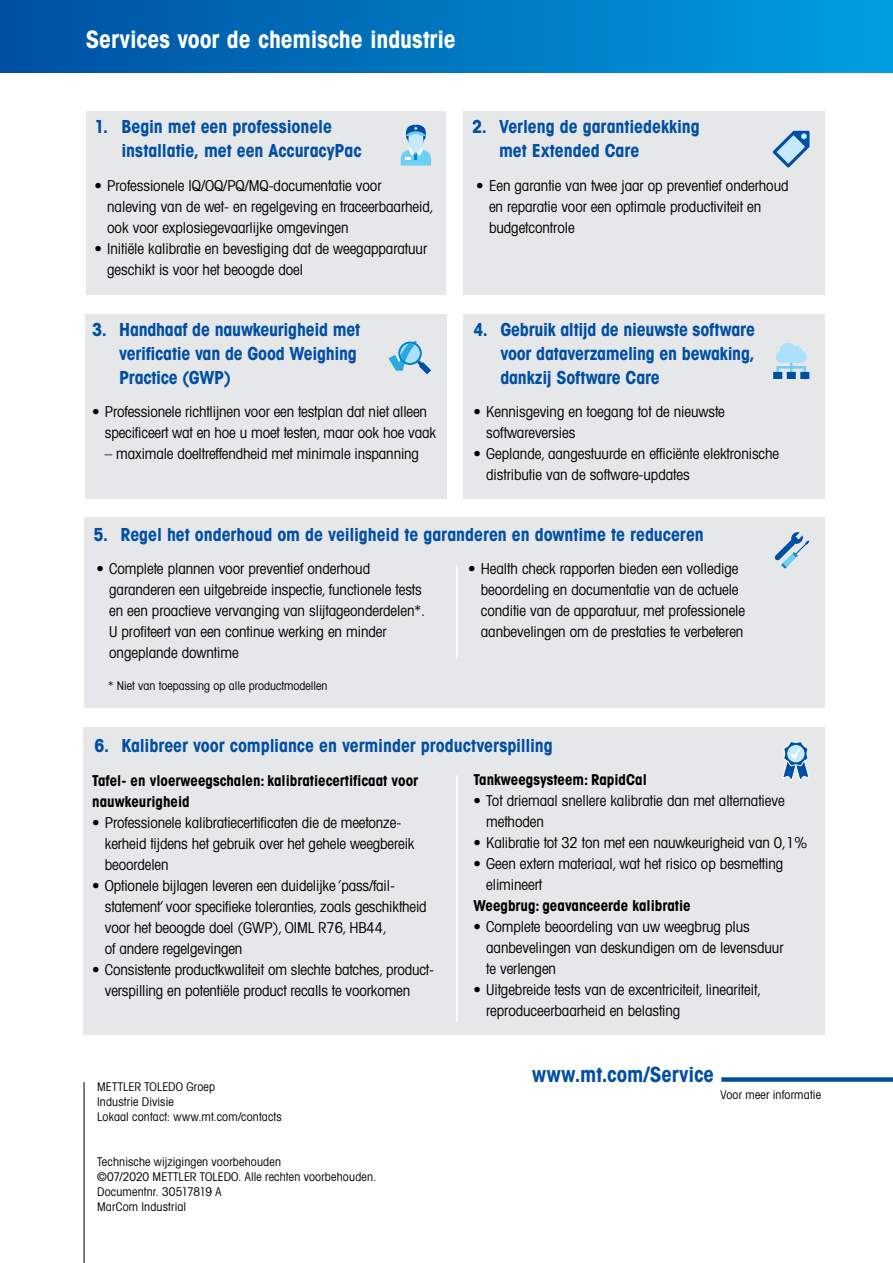
<style>
.page{position:relative;width:893px;height:1263px;background:#fff}
.page>*{position:absolute;margin:0;border:0;box-sizing:border-box;transform-origin:0 0}
.t1{font:24px "Avant Gardefor MT Bd";letter-spacing:-.005em;color:#fff}
.t2{font:21px "Avant Gardefor MT Bd";color:#004fa3}
.t3{font:18px/24px "Avant Gardefor MT Bd";letter-spacing:-.01em;color:#004fa3}
.t4{font:15px/21px "Avant Gardefor MT Bk";letter-spacing:-.005em;color:#000}
.t5{font:15px/21px "Avant Gardefor MT Bd";color:#000}
.t6{font:12px/15px "Avant Gardefor MT Bk";letter-spacing:.01em;color:#000}
</style>
<div class="page">
<div style="left:0;top:0;width:893px;height:72px;background:linear-gradient(to right,#004fa1,#009fe1)"></div>
<div style="left:721px;top:1077px;width:172px;height:5px;background:#004fa3"></div>
<hr style="left:84px;top:1082px;width:1px;height:181px;background:#000">
<div style="left:85px;top:314px;width:361px;height:185px;background:#e6e7e8"></div>
<div style="left:84px;top:517px;width:362px;height:190px;background:#e6e7e8"></div>
<div style="left:84px;top:727px;width:362px;height:308px;background:#e6e7e8"></div>
<div style="left:440px;top:517px;width:385px;height:190px;background:#e6e7e8"></div>
<div style="left:446px;top:727px;width:379px;height:308px;background:#e6e7e8"></div>
<div style="left:463px;top:314px;width:362px;height:185px;background:#e6e7e8"></div>
<hr style="left:456px;top:565px;width:2px;height:94px;background:#fff">
<hr style="left:456px;top:775px;width:2px;height:247px;background:#fff">
<div style="left:463px;top:112px;width:362px;height:183px;background:#e6e7e8"></div>
<div style="left:86px;top:112px;width:360px;height:183px;background:#e6e7e8"></div>
<svg style="left:401px;top:125px;width:30px;height:40px"></svg>
<svg style="left:773px;top:131px;width:36px;height:36px"></svg>
<svg style="left:388px;top:340px;width:43px;height:34px"></svg>
<svg style="left:773px;top:343px;width:36px;height:36px"></svg>
<svg style="left:775px;top:532px;width:34px;height:36px"></svg>
<svg style="left:782px;top:741px;width:28px;height:40px"></svg>
<h1 class="t1" style="left:86px;top:24px;width:371px">Services voor de chemische industrie</h1>
<p class="t3" style="left:121px;top:114px;width:241px;text-indent:-27px">1. Begin met een professionele installatie, met een AccuracyPac</p>
<p class="t4" style="left:107px;top:175px;width:328px;text-indent:-13px">• Professionele IQ/OQ/PQ/MQ-documentatie voor naleving van de wet- en regelgeving en traceerbaarheid, ook voor explosiegevaarlijke omgevingen</p>
<p class="t4" style="left:107px;top:238px;width:321px;text-indent:-13px">• Initiële kalibratie en bevestiging dat de weegapparatuur geschikt is voor het beoogde doel</p>
<p class="t3" style="left:119px;top:317px;width:242px;text-indent:-27px">3. Handhaaf de nauwkeurigheid met verificatie van de Good Weighing<br>Practice (GWP)</p>
<p class="t4" style="left:105px;top:401px;width:333px;text-indent:-13px">• Professionele richtlijnen voor een testplan dat niet alleen specificeert wat en hoe u moet testen, maar ook hoe vaak</p>
<p class="t4" style="left:105px;top:443px;width:316px">– maximale doeltreffendheid met minimale inspanning</p>
<p class="t3" style="left:499px;top:115px;width:202px;text-indent:-27px">2. Verleng de garantiedekking met Extended Care</p>
<p class="t4" style="left:489px;top:175px;width:301px;text-indent:-13px">• Een garantie van twee jaar op preventief onderhoud en reparatie voor een optimale productiviteit en budgetcontrole</p>
<p class="t3" style="left:500px;top:317px;width:256px;text-align:justify;text-indent:-27px">4. Gebruik altijd de nieuwste software voor dataverzameling en bewaking, dankzij Software Care</p>
<p class="t4" style="left:486px;top:401px;width:240px;text-indent:-13px">• Kennisgeving en toegang tot de nieuwste softwareversies</p>
<p class="t4" style="left:486px;top:443px;width:295px;text-indent:-13px">• Geplande, aangestuurde en efficiënte elektronische distributie van de software-updates</p>
<p class="t3" style="left:94px;top:522px;width:612px">5. Regel het onderhoud om de veiligheid te garanderen en downtime te reduceren</p>
<p class="t4" style="left:109px;top:558px;width:317px;text-indent:-13px">• Complete plannen voor preventief onderhoud garanderen een uitgebreide inspectie, functionele tests en een proactieve vervanging van slijtageonderdelen*.<br>U profiteert van een continue werking en minder ongeplande downtime</p>
<p class="t6" style="left:108px;top:677px;width:221px">* Niet van toepassing op alle productmodellen</p>
<p class="t4" style="left:481px;top:558px;width:266px;text-indent:-13px">• Health check rapporten bieden een volledige beoordeling en documentatie van de actuele conditie van de apparatuur, met professionele aanbevelingen om de prestaties te verbeteren</p>
<p class="t3" style="left:94px;top:733px;width:460px">6. Kalibreer voor compliance en verminder productverspilling</p>
<p class="t5" style="left:92px;top:769px;width:327px">Tafel- en vloerweegschalen: kalibratiecertificaat voor nauwkeurigheid</p>
<p class="t4" style="left:105px;top:811px;width:311px;text-indent:-13px">• Professionele kalibratiecertificaten die de meetonze&shy;kerheid tijdens het gebruik over het gehele weegbereik beoordelen</p>
<p class="t4" style="left:105px;top:874px;width:323px;text-indent:-13px">• Optionele bijlagen leveren een duidelijke ‘pass/fail&shy;statement’ voor specifieke toleranties, zoals geschiktheid voor het beoogde doel (GWP), OIML R76, HB44,<br>of andere regelgevingen</p>
<p class="t4" style="left:105px;top:958px;width:331px;text-indent:-13px">• Consistente productkwaliteit om slechte batches, product&shy;verspilling en potentiële product recalls te voorkomen</p>
<p class="t6" style="left:97px;top:1079px;width:186px">METTLER TOLEDO Groep<br>Industrie Divisie<br>Lokaal contact: www.mt.com/contacts</p>
<p class="t6" style="left:97px;top:1154px;width:281px">Technische wijzigingen voorbehouden<br>©07/2020 METTLER TOLEDO. Alle rechten voorbehouden.<br>Documentnr. 30517819 A<br>MarCom Industrial</p>
<p class="t5" style="left:473px;top:769px;width:175px">Tankweegsysteem: RapidCal</p>
<p class="t4" style="left:486px;top:790px;width:300px;text-indent:-13px">• Tot driemaal snellere kalibratie dan met alternatieve methoden</p>
<p class="t4" style="left:473px;top:832px;width:336px">• Kalibratie tot 32 ton met een nauwkeurigheid van 0,1%</p>
<p class="t4" style="left:486px;top:853px;width:299px;text-indent:-13px">• Geen extern materiaal, wat het risico op besmetting elimineert</p>
<p class="t5" style="left:473px;top:895px;width:219px">Weegbrug: geavanceerde kalibratie</p>
<p class="t4" style="left:486px;top:916px;width:299px;text-indent:-13px">• Complete beoordeling van uw weegbrug plus aanbevelingen van deskundigen om de levensduur te verlengen</p>
<p class="t4" style="left:486px;top:979px;width:277px;text-indent:-13px">• Uitgebreide tests van de excentriciteit, lineariteit, reproduceerbaarheid en belasting</p>
<h2 class="t2" style="left:532px;top:1061px;width:183px">www.mt.com/Service</h2>
<p class="t6" style="left:721px;top:1087px;width:102px">Voor meer informatie</p>
</div>
